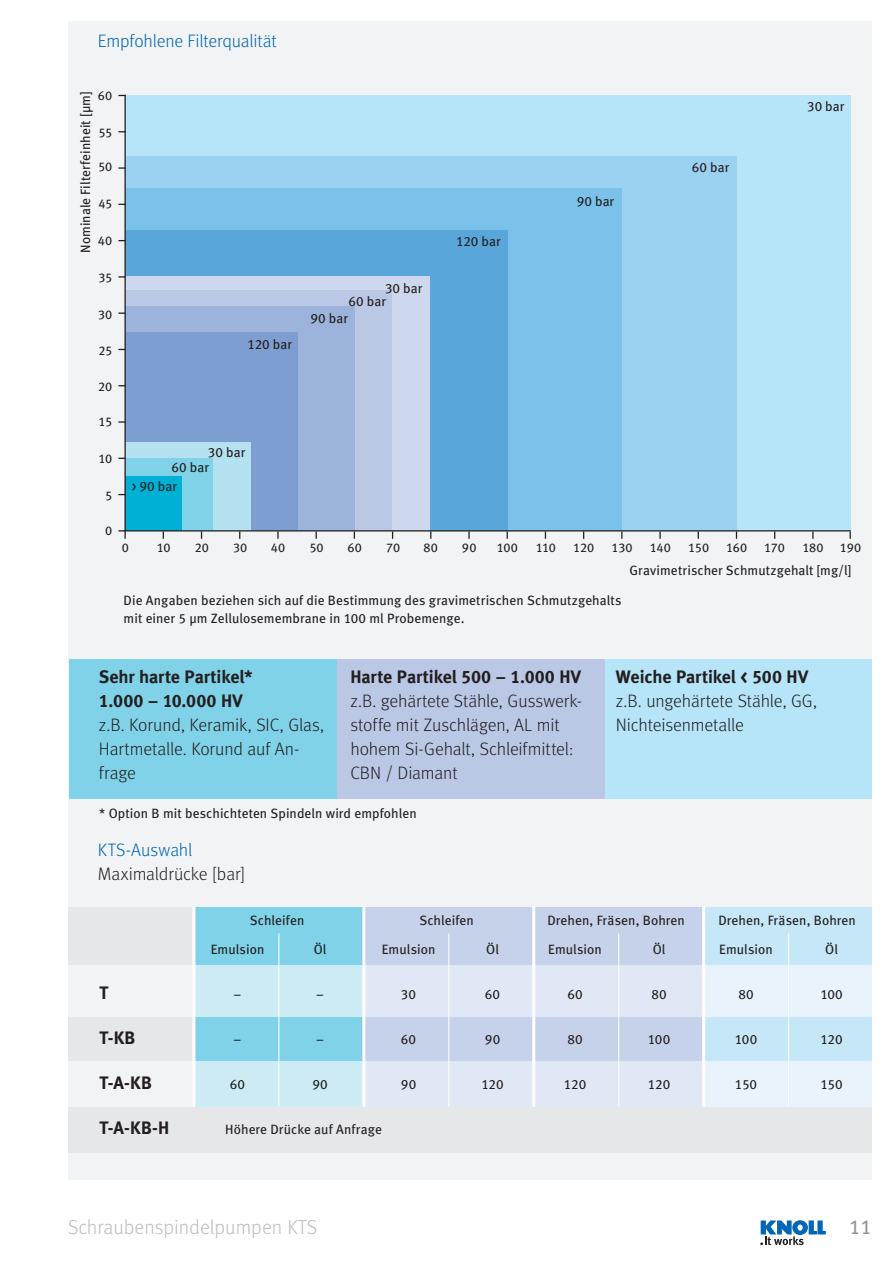
<style>
.page{position:relative;width:893px;height:1263px;background:#fff}
.page>*{position:absolute;margin:0;border:0;box-sizing:border-box;transform-origin:0 0}
.t1{font:20.25px "Meta Light LF";color:#bcbdc0}
.t2{font:20.25px "Meta Book LF";color:#939598}
.t3{font:18px/24px "Meta Light LF";letter-spacing:-.01em;color:#231f20}
.t4{font:18px/24px "Meta Bold LF";color:#231f20}
.t5{font:18px "Meta Light LF";letter-spacing:-.005em;color:#0166b3}
.t6{font:13.5px/18px "Meta Book LF";letter-spacing:.005em;color:#231f20}
.t7{font:12.75px "Meta Book LF";letter-spacing:-.005em;color:#231f20}
</style>
<div class="page">
<svg style="left:760px;top:1220px;width:66px;height:25px"></svg>
<div style="left:68px;top:21px;width:804px;height:1159px;background:#f2f3f4"></div>
<div style="left:68px;top:907px;width:804px;height:246px;background:#e6e7e9"></div>
<div style="left:194px;top:907px;width:172px;height:197px;background:#7fd2e7"></div>
<div style="left:364px;top:907px;width:340px;height:197px;background:#c6d2ea"></div>
<div style="left:68px;top:965px;width:140px;height:52px;background:#f2f3f4"></div>
<div style="left:194px;top:965px;width:172px;height:52px;background:#ccebf4"></div>
<div style="left:68px;top:1062px;width:140px;height:45px;background:#f2f3f4"></div>
<div style="left:194px;top:1062px;width:172px;height:45px;background:#ccebf4"></div>
<div style="left:704px;top:907px;width:168px;height:198px;background:#c5e7f7"></div>
<div style="left:704px;top:965px;width:168px;height:52px;background:#e8f3fb"></div>
<div style="left:704px;top:1062px;width:168px;height:45px;background:#e8f3fb"></div>
<div style="left:364px;top:965px;width:340px;height:52px;background:#e1e8f5"></div>
<div style="left:364px;top:1062px;width:340px;height:45px;background:#e1e8f5"></div>
<hr style="left:278px;top:933px;width:1px;height:174px;background:#fff">
<hr style="left:448px;top:933px;width:1px;height:174px;background:#fff">
<hr style="left:618px;top:933px;width:1px;height:174px;background:#fff">
<hr style="left:788px;top:933px;width:1px;height:174px;background:#fff">
<hr style="left:362px;top:906px;width:3px;height:201px;background:#fff">
<hr style="left:532px;top:906px;width:3px;height:201px;background:#fff">
<hr style="left:702px;top:906px;width:3px;height:201px;background:#fff">
<hr style="left:192px;top:906px;width:3px;height:201px;background:#fff">
<div style="left:125px;top:95px;width:726px;height:435px;background:#b6e4f9"></div>
<div style="left:125px;top:156px;width:611px;height:374px;background:#9bd2f1"></div>
<div style="left:125px;top:188px;width:497px;height:342px;background:#7bc2eb"></div>
<div style="left:125px;top:230px;width:383px;height:300px;background:#59a6db"></div>
<div style="left:125px;top:276px;width:304px;height:254px;background:#cdd7ed"></div>
<div style="left:125px;top:290px;width:267px;height:240px;background:#bac8e6"></div>
<div style="left:125px;top:306px;width:229px;height:224px;background:#9cb3dc"></div>
<div style="left:125px;top:332px;width:173px;height:198px;background:#7e9ed2"></div>
<div style="left:125px;top:442px;width:126px;height:88px;background:#b4e2f1"></div>
<div style="left:125px;top:458px;width:88px;height:72px;background:#7fd2e7"></div>
<div style="left:125px;top:476px;width:56px;height:54px;background:#00b1d5"></div>
<hr style="left:124px;top:95px;width:2px;height:436px;background:#231f20">
<hr style="left:124px;top:530px;width:727px;height:1px;background:#231f20">
<svg style="left:118px;top:167px;width:8px;height:2px"></svg>
<svg style="left:118px;top:276px;width:8px;height:2px"></svg>
<svg style="left:277px;top:531px;width:2px;height:8px"></svg>
<svg style="left:118px;top:421px;width:8px;height:2px"></svg>
<svg style="left:468px;top:531px;width:2px;height:8px"></svg>
<svg style="left:118px;top:530px;width:8px;height:9px"></svg>
<svg style="left:659px;top:531px;width:2px;height:8px"></svg>
<svg style="left:812px;top:531px;width:2px;height:8px"></svg>
<svg style="left:849px;top:531px;width:2px;height:8px"></svg>
<div style="left:69px;top:659px;width:268px;height:140px;background:#7fd2e7"></div>
<div style="left:604px;top:659px;width:268px;height:140px;background:#b6e4f9"></div>
<div style="left:337px;top:659px;width:267px;height:140px;background:#bac8e6"></div>
<h2 class="t5" style="left:98px;top:31px;width:181px">Empfohlene Filterqualität</h2>
<p class="t7" style="left:98px;top:88px;width:16px">60</p>
<p class="t7" style="left:99px;top:125px;width:15px">55</p>
<p class="t7" style="left:98px;top:159px;width:16px">50</p>
<p class="t7" style="left:99px;top:196px;width:15px">45</p>
<p class="t6" style="left:76px;top:253px;width:163px;rotate:-90deg">Nominale Filterfeinheit [µm]</p>
<p class="t7" style="left:98px;top:233px;width:16px">40</p>
<p class="t7" style="left:99px;top:270px;width:15px">35</p>
<p class="t7" style="left:98px;top:307px;width:16px">30</p>
<p class="t7" style="left:98px;top:343px;width:16px">25</p>
<p class="t7" style="left:98px;top:379px;width:16px">20</p>
<p class="t7" style="left:99px;top:414px;width:15px">15</p>
<p class="t7" style="left:99px;top:451px;width:15px">10</p>
<p class="t7" style="left:105px;top:488px;width:9px">5</p>
<p class="t7" style="left:105px;top:523px;width:9px">0</p>
<p class="t6" style="left:248px;top:335px;width:46px">120 bar</p>
<p class="t6" style="left:208px;top:443px;width:39px">30 bar</p>
<p class="t6" style="left:171px;top:458px;width:39px">60 bar</p>
<p class="t6" style="left:132px;top:477px;width:47px">&gt; 90 bar</p>
<p class="t6" style="left:385px;top:279px;width:39px">30 bar</p>
<p class="t6" style="left:348px;top:292px;width:39px">60 bar</p>
<p class="t6" style="left:310px;top:309px;width:39px">90 bar</p>
<p class="t6" style="left:456px;top:232px;width:46px">120 bar</p>
<p class="t6" style="left:577px;top:192px;width:39px">90 bar</p>
<p class="t6" style="left:692px;top:158px;width:39px">60 bar</p>
<p class="t6" style="left:807px;top:97px;width:39px">30 bar</p>
<p class="t7" style="left:122px;top:540px;width:9px">0</p>
<p class="t7" style="left:157px;top:540px;width:15px">10</p>
<p class="t7" style="left:195px;top:540px;width:16px">20</p>
<p class="t7" style="left:271px;top:540px;width:16px">40</p>
<p class="t7" style="left:347px;top:540px;width:16px">60</p>
<p class="t7" style="left:424px;top:540px;width:16px">80</p>
<p class="t7" style="left:497px;top:540px;width:23px">100</p>
<p class="t7" style="left:573px;top:540px;width:23px">120</p>
<p class="t7" style="left:650px;top:540px;width:23px">140</p>
<p class="t7" style="left:726px;top:540px;width:23px">160</p>
<p class="t7" style="left:802px;top:540px;width:23px">180</p>
<p class="t7" style="left:233px;top:540px;width:16px">30</p>
<p class="t7" style="left:309px;top:540px;width:16px">50</p>
<p class="t7" style="left:386px;top:540px;width:16px">70</p>
<p class="t7" style="left:462px;top:540px;width:16px">90</p>
<p class="t7" style="left:536px;top:540px;width:22px">110</p>
<p class="t7" style="left:611px;top:540px;width:23px">130</p>
<p class="t7" style="left:688px;top:540px;width:22px">150</p>
<p class="t7" style="left:764px;top:540px;width:22px">170</p>
<p class="t7" style="left:840px;top:540px;width:23px">190</p>
<p class="t6" style="left:124px;top:591px;width:499px">Die Angaben beziehen sich auf die Bestimmung des gravimetrischen Schmutzgehalts mit einer 5 µm Zellulosemembrane in 100 ml Probemenge.</p>
<p class="t6" style="left:630px;top:561px;width:224px">Gravimetrischer Schmutzgehalt [mg/l]</p>
<h2 class="t4" style="left:99px;top:664px;width:155px">Sehr harte Partikel*<br>1.000 – 10.000 HV</h2>
<h2 class="t3" style="left:99px;top:712px;width:227px">z.B. Korund, Keramik, SIC, Glas,<br>Hartmetalle. Korund auf An&shy;frage</h2>
<h2 class="t4" style="left:350px;top:664px;width:232px">Harte Partikel 500 – 1.000 HV</h2>
<h2 class="t3" style="left:350px;top:689px;width:233px">z.B. gehärtete Stähle, Gusswerk&shy;stoffe mit Zuschlägen, AL mit hohem Si-Gehalt, Schleifmittel:<br>CBN / Diamant</h2>
<p class="t6" style="left:99px;top:804px;width:319px">* Option B mit beschichteten Spindeln wird empfohlen</p>
<h2 class="t5" style="left:98px;top:840px;width:96px">KTS-Auswahl</h2>
<h2 class="t3" style="left:98px;top:862px;width:149px">Maximaldrücke [bar]</h2>
<h2 class="t4" style="left:616px;top:664px;width:194px">Weiche Partikel &lt; 500 HV</h2>
<h2 class="t3" style="left:616px;top:689px;width:203px">z.B. ungehärtete Stähle, GG,<br>Nichteisenmetalle</h2>
<p class="t6" style="left:250px;top:911px;width:56px">Schleifen</p>
<p class="t6" style="left:419px;top:911px;width:56px">Schleifen</p>
<p class="t6" style="left:547px;top:911px;width:139px">Drehen, Fräsen, Bohren</p>
<p class="t6" style="left:718px;top:911px;width:139px">Drehen, Fräsen, Bohren</p>
<p class="t6" style="left:211px;top:940px;width:55px">Emulsion</p>
<p class="t6" style="left:314px;top:940px;width:14px">Öl</p>
<p class="t6" style="left:382px;top:940px;width:55px">Emulsion</p>
<p class="t6" style="left:486px;top:940px;width:14px">Öl</p>
<p class="t6" style="left:548px;top:940px;width:55px">Emulsion</p>
<p class="t6" style="left:653px;top:940px;width:14px">Öl</p>
<p class="t6" style="left:719px;top:940px;width:55px">Emulsion</p>
<p class="t6" style="left:825px;top:940px;width:14px">Öl</p>
<h2 class="t4" style="left:100px;top:980px;width:10px">T</h2>
<p class="t6" style="left:234px;top:985px;width:9px">–</p>
<p class="t6" style="left:316px;top:985px;width:9px">–</p>
<p class="t6" style="left:401px;top:985px;width:17px">30</p>
<p class="t6" style="left:485px;top:985px;width:17px">60</p>
<p class="t6" style="left:567px;top:985px;width:17px">60</p>
<p class="t6" style="left:651px;top:985px;width:17px">80</p>
<p class="t6" style="left:738px;top:985px;width:17px">80</p>
<p class="t6" style="left:820px;top:985px;width:24px">100</p>
<h2 class="t4" style="left:100px;top:1025px;width:37px">T-KB</h2>
<p class="t6" style="left:234px;top:1030px;width:9px">–</p>
<p class="t6" style="left:316px;top:1030px;width:9px">–</p>
<p class="t6" style="left:401px;top:1030px;width:17px">60</p>
<p class="t6" style="left:485px;top:1030px;width:17px">90</p>
<p class="t6" style="left:567px;top:1030px;width:17px">80</p>
<p class="t6" style="left:648px;top:1030px;width:24px">100</p>
<p class="t6" style="left:735px;top:1030px;width:24px">100</p>
<p class="t6" style="left:820px;top:1030px;width:24px">120</p>
<h2 class="t4" style="left:100px;top:1070px;width:54px">T-A-KB</h2>
<p class="t6" style="left:230px;top:1075px;width:17px">60</p>
<p class="t6" style="left:312px;top:1075px;width:17px">90</p>
<p class="t6" style="left:401px;top:1075px;width:17px">90</p>
<p class="t6" style="left:481px;top:1075px;width:24px">120</p>
<p class="t6" style="left:564px;top:1075px;width:24px">120</p>
<p class="t6" style="left:648px;top:1075px;width:24px">120</p>
<p class="t6" style="left:735px;top:1075px;width:24px">150</p>
<p class="t6" style="left:820px;top:1075px;width:24px">150</p>
<h2 class="t4" style="left:100px;top:1115px;width:71px">T-A-KB-H</h2>
<p class="t6" style="left:225px;top:1120px;width:158px">Höhere Drücke auf Anfrage</p>
<h1 class="t1" style="left:68px;top:1215px;width:251px">Schraubenspindelpumpen KTS</h1>
<h1 class="t2" style="left:849px;top:1215px;width:24px">11</h1>
</div>
